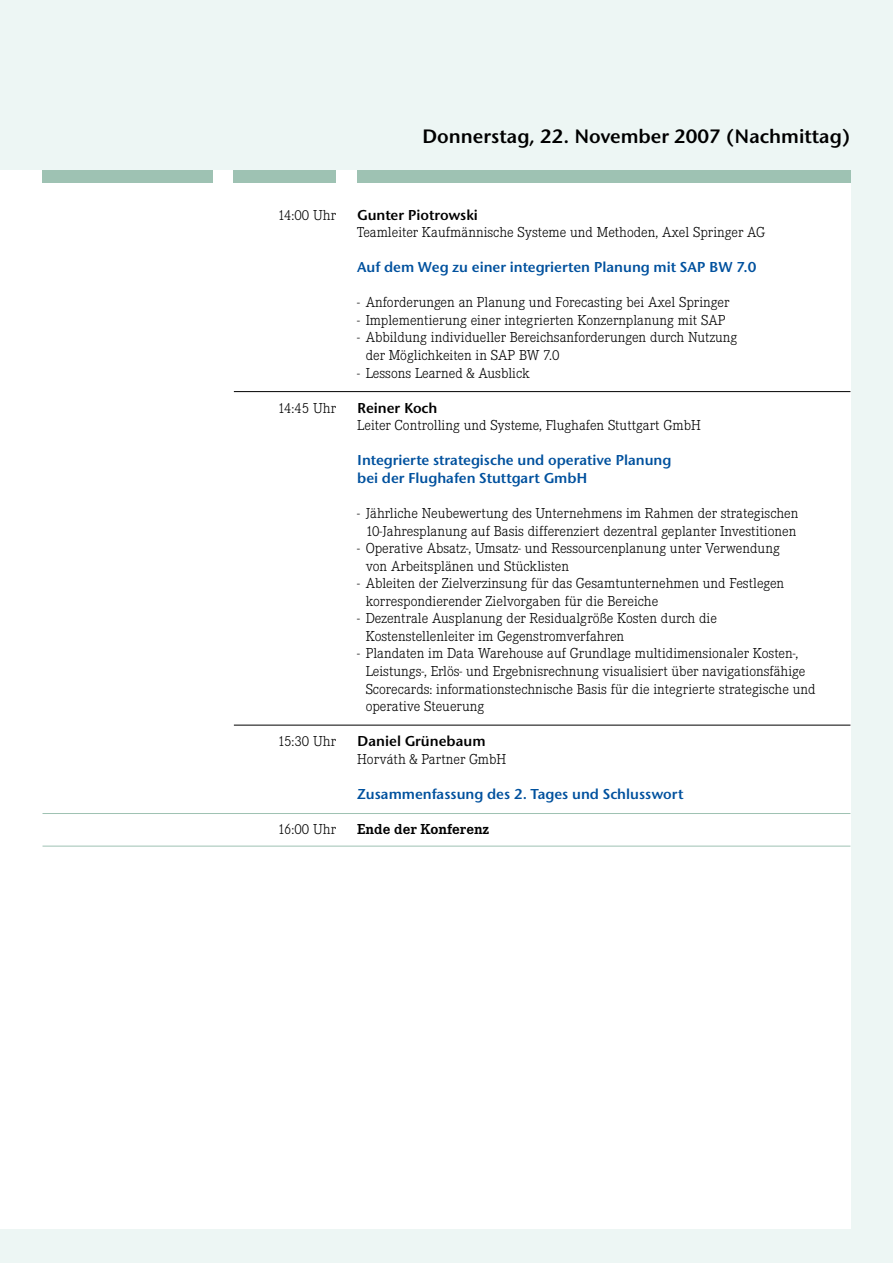
<style>
.page{position:relative;width:893px;height:1263px;background:#edf6f4}
.page>*{position:absolute;margin:0;border:0;box-sizing:border-box;transform-origin:0 0}
.t1{font:600 20.25px "Stone Sans EF";color:#000}
.t2{font:300 15px/17.5px "Corporate E";color:#000}
.t3{font:600 15px/17.5px "Stone Sans EF";color:#00519e}
.t4{font:600 15px "Stone Sans EF";color:#000}
.t5{font:700 15px "Corporate E";color:#000}
</style>
<div class="page">
<div style="left:0;top:170px;width:850px;height:1059px;background:#fff"></div>
<div style="left:43px;top:170px;width:170px;height:13px;background:#9ec2b3"></div>
<div style="left:234px;top:170px;width:102px;height:13px;background:#9ec2b3"></div>
<div style="left:357px;top:170px;width:493px;height:13px;background:#9ec2b3"></div>
<hr style="left:234px;top:391px;width:616px;height:1px;background:#000">
<hr style="left:234px;top:725px;width:616px;height:1px;background:#000">
<hr style="left:43px;top:813px;width:807px;height:1px;background:#9ec2b3">
<hr style="left:43px;top:846px;width:807px;height:1px;background:#9ec2b3">
<h1 class="t1" style="left:422px;top:124px;width:430px">Donnerstag, 22. November 2007 (Nachmittag)</h1>
<p class="t2" style="left:278px;top:206px;width:59px">14:00 Uhr</p>
<p class="t2" style="left:278px;top:399px;width:59px">14:45 Uhr</p>
<p class="t2" style="left:278px;top:733px;width:60px">15:30 Uhr</p>
<p class="t2" style="left:278px;top:820px;width:60px">16:00 Uhr</p>
<p class="t4" style="left:357px;top:206px;width:122px">Gunter Piotrowski</p>
<p class="t2" style="left:357px;top:224px;width:409px">Teamleiter Kaufmännische Systeme und Methoden, Axel Springer AG</p>
<p class="t3" style="left:357px;top:258px;width:401px">Auf dem Weg zu einer integrierten Planung mit SAP BW 7.0</p>
<p class="t2" style="left:357px;top:294px;width:374px">- Anforderungen an Planung und Forecasting bei Axel Springer</p>
<p class="t2" style="left:357px;top:312px;width:370px">- Implementierung einer integrierten Konzernplanung mit SAP</p>
<p class="t2" style="left:366px;top:329px;width:373px;text-indent:-9px">- Abbildung individueller Bereichsanforderungen durch Nutzung der Möglichkeiten in SAP BW 7.0</p>
<p class="t2" style="left:357px;top:364px;width:174px">- Lessons Learned &amp; Ausblick</p>
<p class="t4" style="left:357px;top:399px;width:82px">Reiner Koch</p>
<p class="t2" style="left:357px;top:417px;width:345px">Leiter Controlling und Systeme, Flughafen Stuttgart GmbH</p>
<p class="t3" style="left:357px;top:451px;width:316px">Integrierte strategische und operative Planung bei der Flughafen Stuttgart GmbH</p>
<p class="t2" style="left:357px;top:505px;width:443px;text-align:center">- Jährliche Neubewertung des Unternehmens im Rahmen der strategischen<br>10-Jahresplanung auf Basis differenziert dezentral geplanter Investitionen</p>
<p class="t2" style="left:366px;top:540px;width:416px;text-indent:-9px">- Operative Absatz-, Umsatz- und Ressourcenplanung unter Verwendung von Arbeitsplänen und Stücklisten</p>
<p class="t2" style="left:366px;top:575px;width:420px;text-indent:-9px">- Ableiten der Zielverzinsung für das Gesamtunternehmen und Festlegen korrespondierender Zielvorgaben für die Bereiche</p>
<p class="t2" style="left:366px;top:610px;width:353px;text-indent:-9px">- Dezentrale Ausplanung der Residualgröße Kosten durch die<br>Kostenstellenleiter im Gegenstromverfahren</p>
<p class="t2" style="left:366px;top:645px;width:451px;text-indent:-9px">- Plandaten im Data Warehouse auf Grundlage multidimensionaler Kosten-, Leistungs-, Erlös- und Ergebnisrechnung visualisiert über navigationsfähige Scorecards: informationstechnische Basis für die integrierte strategische und operative Steuerung</p>
<p class="t4" style="left:357px;top:732px;width:130px">Daniel Grünebaum</p>
<p class="t2" style="left:357px;top:750px;width:151px">Horváth &amp; Partner GmbH</p>
<p class="t3" style="left:357px;top:785px;width:328px">Zusammenfassung des 2. Tages und Schlusswort</p>
<p class="t5" style="left:357px;top:820px;width:133px">Ende der Konferenz</p>
</div>
